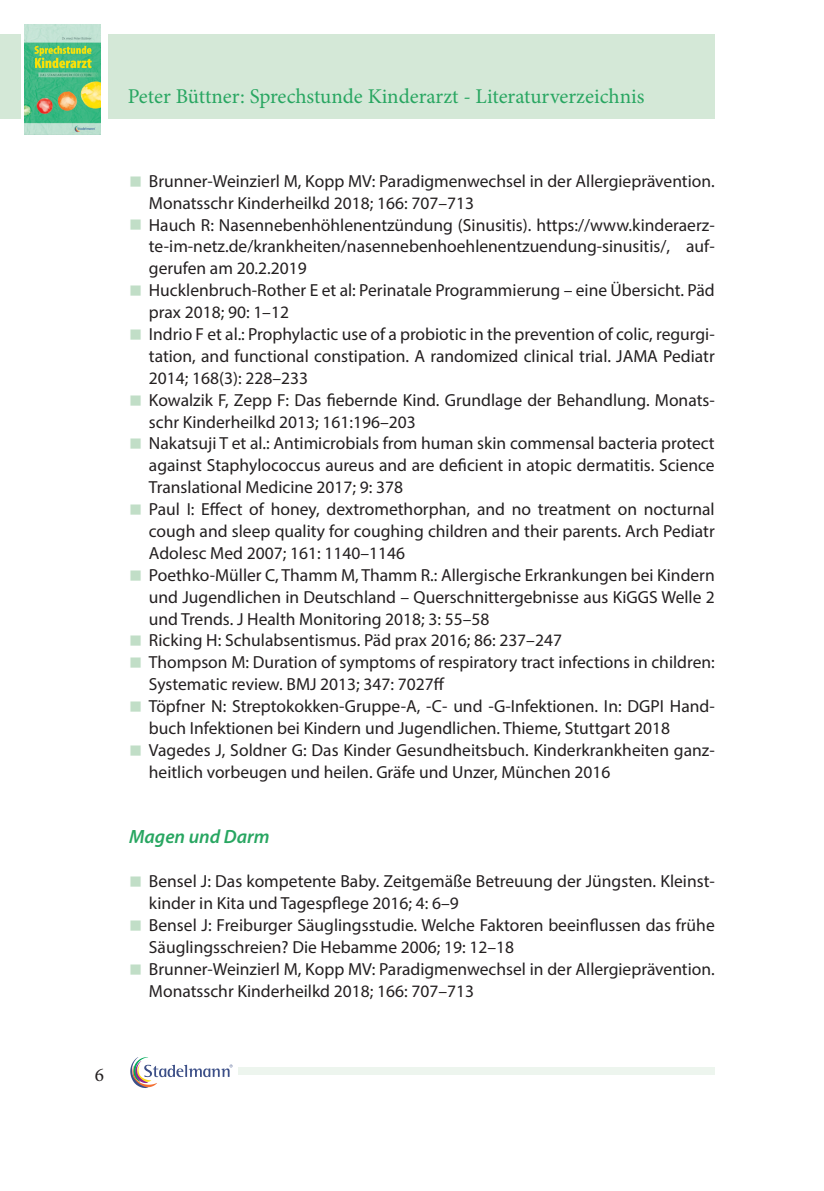
<style>
.page{position:relative;width:824px;height:1191px;background:#fff}
.page>*{position:absolute;margin:0;border:0;box-sizing:border-box;transform-origin:0 0}
.t1{font:21px "Minion Pro";color:#28a661}
.t2{font:italic 600 19.25px "Myriad Pro";color:#28a661}
.t3{font:19.25px "Minion Pro";color:#231f20}
.t4{font:17.5px/21.9px "Myriad Pro";color:#231f20}
</style>
<div class="page">
<div style="left:0;top:35px;width:714px;height:84px;background:#d4e8d7"></div>
<div style="left:238px;top:1067px;width:476px;height:7px;background:#edf5ee"></div>
<div style="left:21px;top:31px;width:87px;height:92px;background:linear-gradient(to bottom,#fff,#fff)"></div>
<img style="left:25px;top:25px;width:75px;height:109px">
<svg style="left:130px;top:1057px;width:103px;height:31px"></svg>
<p class="t1" style="left:128px;top:83px;width:518px">Peter Büttner: Sprechstunde Kinderarzt - Literaturverzeichnis</p>
<p class="t4" style="left:149px;top:170px;width:567px">Brunner-Weinzierl M, Kopp MV: Paradigmenwechsel in der Allergieprävention.<br>Monatsschr Kinderheilkd 2018; 166: 707–713<br>Hauch R: Nasennebenhöhlenentzündung (Sinusitis). https://www.kinderaerz&shy;te-im-netz.de/krankheiten/nasennebenhoehlenentzuendung-sinusitis/, auf&shy;gerufen am 20.2.2019<br>Hucklenbruch-Rother E et al: Perinatale Programmierung – eine Übersicht. Päd prax 2018; 90: 1–12<br>Indrio F et al.: Prophylactic use of a probiotic in the prevention of colic, regurgi&shy;tation, and functional constipation. A randomized clinical trial. JAMA Pediatr 2014; 168(3): 228–233<br>Kowalzik F, Zepp F: Das fiebernde Kind. Grundlage der Behandlung. Monats&shy;schr Kinderheilkd 2013; 161:196–203<br>Nakatsuji T et al.: Antimicrobials from human skin commensal bacteria protect against Staphylococcus aureus and are deficient in atopic dermatitis. Science Translational Medicine 2017; 9: 378<br>Paul I: Effect of honey, dextromethorphan, and no treatment on nocturnal cough and sleep quality for coughing children and their parents. Arch Pediatr Adolesc Med 2007; 161: 1140–1146<br>Poethko-Müller C, Thamm M, Thamm R.: Allergische Erkrankungen bei Kindern und Jugendlichen in Deutschland – Querschnittergebnisse aus KiGGS Welle 2 und Trends. J Health Monitoring 2018; 3: 55–58<br>Ricking H: Schulabsentismus. Päd prax 2016; 86: 237–247<br>Thompson M: Duration of symptoms of respiratory tract infections in children:<br>Systematic review. BMJ 2013; 347: 7027ff<br>Töpfner N: Streptokokken-Gruppe-A, -C- und -G-Infektionen. In: DGPI Hand&shy;buch Infektionen bei Kindern und Jugendlichen. Thieme, Stuttgart 2018<br>Vagedes J, Soldner G: Das Kinder Gesundheitsbuch. Kinderkrankheiten ganz&shy;heitlich vorbeugen und heilen. Gräfe und Unzer, München 2016</p>
<p class="t2" style="left:129px;top:824px;width:142px">Magen und Darm</p>
<p class="t4" style="left:149px;top:870px;width:567px">Bensel J: Das kompetente Baby. Zeitgemäße Betreuung der Jüngsten. Kleinst&shy;kinder in Kita und Tagespflege 2016; 4: 6–9<br>Bensel J: Freiburger Säuglingsstudie. Welche Faktoren beeinflussen das frühe Säuglingsschreien? Die Hebamme 2006; 19: 12–18<br>Brunner-Weinzierl M, Kopp MV: Paradigmenwechsel in der Allergieprävention.<br>Monatsschr Kinderheilkd 2018; 166: 707–713</p>
<p class="t3" style="left:95px;top:1061px;width:11px">6</p>
</div>
